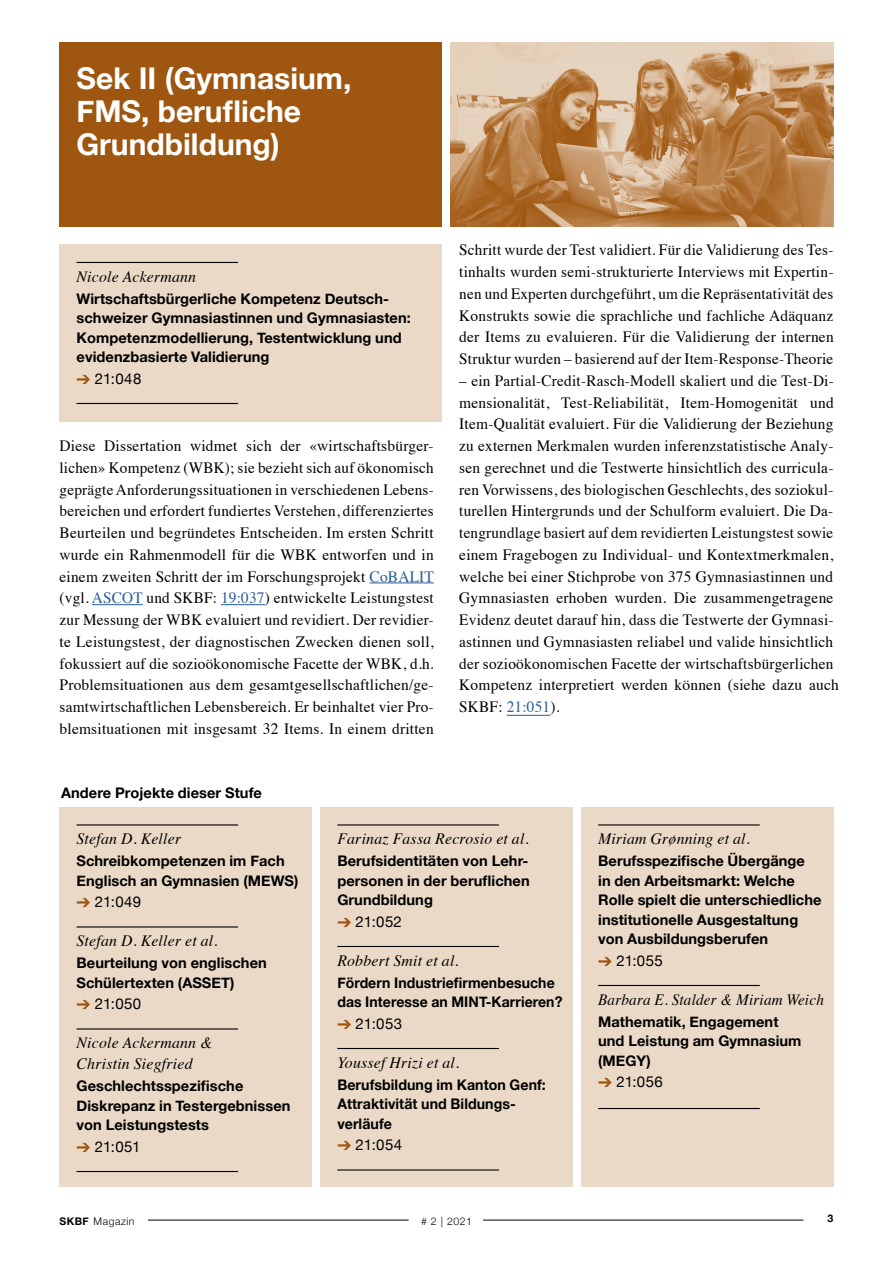
<style>
.page{position:relative;width:893px;height:1263px;background:#fff}
.page>*{position:absolute;margin:0;border:0;box-sizing:border-box;transform-origin:0 0}
.t1{font:700 30px/33px "Helvetica Neue";color:#fff}
.Lauftext_Deutsch_In{font:15.75px/21.8px "Times";letter-spacing:.015em;color:#000;text-align:justify}
.Projekt_Titel_Kaste{font:italic 15.75px/21px "Times";letter-spacing:.015em;color:#000}
.Projekt_Titel_Kaste-2{font:italic 15.75px "Times";letter-spacing:.015em;color:#000;scale:.96 1}
.Projekt_Titel_Kaste-3{font:15px "Helvetica Neue";letter-spacing:.025em;color:#000}
.Projekt_Titel_Kaste-4{font:700 14.7px/19.5px "Helvetica Neue";letter-spacing:.005em;color:#000}
.Projekt_Titel_Kaste-5{font:700 14.7px/19.5px "Helvetica Neue";letter-spacing:.005em;color:#000;scale:.96 1}
.Andere_Projekte{font:700 14.7px "Helvetica Neue";letter-spacing:.005em;color:#000}
.t2{font:300 10.5px "Helvetica Neue";letter-spacing:.05em;color:#000}
.t3{font:700 10.5px "Helvetica Neue";color:#000}
.s1{color:#9f5610}
.s2{color:#275b9b}
.s3{font-weight:700}
</style>
<div class="page">
<div style="left:60px;top:43px;width:382px;height:184px;background:#9f5610"></div>
<hr style="left:148px;top:1220px;width:261px;height:1px;background:#000">
<hr style="left:483px;top:1220px;width:320px;height:1px;background:#000">
<div style="left:320px;top:807px;width:253px;height:379px;background:#ebd9c8"></div>
<hr style="left:337px;top:824px;width:162px;height:1px;background:#000">
<hr style="left:337px;top:946px;width:162px;height:1px;background:#000">
<hr style="left:337px;top:1048px;width:162px;height:1px;background:#000">
<hr style="left:337px;top:1169px;width:162px;height:1px;background:#000">
<div style="left:581px;top:807px;width:252px;height:379px;background:#ebd9c8"></div>
<hr style="left:598px;top:824px;width:162px;height:1px;background:#000">
<hr style="left:598px;top:985px;width:162px;height:1px;background:#000">
<hr style="left:598px;top:1108px;width:162px;height:1px;background:#000">
<div style="left:60px;top:807px;width:252px;height:379px;background:#ebd9c8"></div>
<hr style="left:77px;top:824px;width:161px;height:1px;background:#000">
<hr style="left:77px;top:926px;width:161px;height:1px;background:#000">
<hr style="left:77px;top:1028px;width:161px;height:1px;background:#000">
<hr style="left:77px;top:1171px;width:161px;height:1px;background:#000">
<hr style="left:370px;top:582px;width:64px;height:1px;background:#275b9b">
<hr style="left:92px;top:604px;width:51px;height:1px;background:#275b9b">
<hr style="left:221px;top:604px;width:44px;height:1px;background:#275b9b">
<div style="left:60px;top:244px;width:382px;height:178px;background:#ebd9c8"></div>
<hr style="left:77px;top:262px;width:161px;height:1px;background:#000">
<hr style="left:77px;top:403px;width:161px;height:1px;background:#000">
<img style="left:451px;top:43px;width:382px;height:184px">
<hr style="left:507px;top:715px;width:43px;height:1px;background:#275b9b">
<h1 class="t1" style="left:77px;top:62px;width:276px">Sek II (Gymnasium,<br>FMS, berufliche<br>Grundbildung)</h1>
<p class="Projekt_Titel_Kaste" style="left:77px;top:265px;width:121px">Nicole Ackermann</p>
<p class="Projekt_Titel_Kaste-4" style="left:77px;top:289px;width:336px">Wirtschaftsbürgerliche Kompetenz Deutsch&shy;schweizer Gymnasiastinnen und Gymnasiasten:<br>Kompetenzmodellierung, Testentwicklung und evidenzbasierte Validierung</p>
<p class="Projekt_Titel_Kaste-3" style="left:77px;top:368px;width:66px"><span class="s1">➔</span> 21:048</p>
<p class="Lauftext_Deutsch_In" style="left:60px;top:434px;width:376px">Diese Dissertation widmet sich der «wirtschaftsbürger&shy;lichen» Kompetenz (WBK); sie bezieht sich auf ökonomisch geprägte Anforderungssituationen in verschiedenen Lebens&shy;bereichen und erfordert fundiertes Verstehen, differenziertes Beurteilen und begründetes Entscheiden. Im ersten Schritt wurde ein Rahmenmodell für die WBK entworfen und in einem zweiten Schritt der im Forschungsprojekt <span class="s2">CoBALIT </span>(vgl. <span class="s2">ASCOT</span> und SKBF: <span class="s2">19:037</span>) entwickelte Leistungstest zur Messung der WBK evaluiert und revidiert. Der revidier&shy;te Leistungstest, der diagnostischen Zwecken dienen soll, fokussiert auf die sozioökonomische Facette der WBK, d.h.<br>Problemsituationen aus dem gesamtgesellschaftlichen/ge&shy;samtwirtschaftlichen Lebensbereich. Er beinhaltet vier Pro&shy;blemsituationen mit insgesamt 32 Items. In einem dritten</p>
<p class="Andere_Projekte" style="left:61px;top:781px;width:202px">Andere Projekte dieser Stufe</p>
<p class="Lauftext_Deutsch_In" style="left:459px;top:238px;width:376px">Schritt wurde der Test validiert. Für die Validierung des Tes&shy;tinhalts wurden semi-strukturierte Interviews mit Expertin&shy;nen und Experten durchgeführt, um die Repräsentativität des Konstrukts sowie die sprachliche und fachliche Adäquanz der Items zu evaluieren. Für die Validierung der internen Struktur wurden – basierend auf der Item-Response-Theorie</p>
<p class="Lauftext_Deutsch_In" style="left:459px;top:368px;width:381px;text-align:left">– ein Partial-Credit-Rasch-Modell skaliert und die Test-Di&shy;mensionalität, Test-Reliabilität, Item-Homogenität und Item-Qualität evaluiert. Für die Validierung der Beziehung zu externen Merkmalen wurden inferenzstatistische Analy&shy;sen gerechnet und die Testwerte hinsichtlich des curricula&shy;ren Vorwissens, des biologischen Geschlechts, des soziokul&shy;turellen Hintergrunds und der Schulform evaluiert. Die Da&shy;tengrundlage basiert auf dem revidierten Leistungstest sowie einem Fragebogen zu Individual- und Kontextmerkmalen, welche bei einer Stichprobe von 375 Gymnasiastinnen und Gymnasiasten erhoben wurden. Die zusammengetragene Evidenz deutet darauf hin, dass die Testwerte der Gymnasi&shy;astinnen und Gymnasiasten reliabel und valide hinsichtlich der sozioökonomischen Facette der wirtschaftsbürgerlichen Kompetenz interpretiert werden können (siehe dazu auch SKBF: <span class="s2">21:051</span>).</p>
<p class="Projekt_Titel_Kaste" style="left:77px;top:827px;width:106px">Stefan D. Keller</p>
<p class="Projekt_Titel_Kaste-4" style="left:77px;top:851px;width:223px">Schreibkompetenzen im Fach<br>Englisch an Gymnasien (MEWS)</p>
<p class="Projekt_Titel_Kaste-3" style="left:77px;top:891px;width:66px"><span class="s1">➔</span> 21:049</p>
<p class="Projekt_Titel_Kaste" style="left:77px;top:929px;width:142px">Stefan D. Keller et al.</p>
<p class="Projekt_Titel_Kaste-4" style="left:77px;top:953px;width:192px">Beurteilung von englischen<br>Schülertexten (ASSET)</p>
<p class="Projekt_Titel_Kaste-3" style="left:77px;top:993px;width:66px"><span class="s1">➔</span> 21:050</p>
<p class="Projekt_Titel_Kaste" style="left:77px;top:1031px;width:137px">Nicole Ackermann &amp;<br>Christin Siegfried</p>
<p class="Projekt_Titel_Kaste-4" style="left:77px;top:1076px;width:215px">Geschlechtsspezifische<br>Diskrepanz in Testergebnissen von Leistungstests</p>
<p class="Projekt_Titel_Kaste-3" style="left:77px;top:1136px;width:65px"><span class="s1">➔</span> 21:051</p>
<p class="Projekt_Titel_Kaste" style="left:337px;top:827px;width:193px">Farinaz Fassa Recrosio et al.</p>
<p class="Projekt_Titel_Kaste-4" style="left:337px;top:851px;width:194px">Berufsidentitäten von Lehr&shy;personen in der beruflichen<br>Grundbildung</p>
<p class="Projekt_Titel_Kaste-3" style="left:337px;top:911px;width:66px"><span class="s1">➔</span> 21:052</p>
<p class="Projekt_Titel_Kaste" style="left:337px;top:949px;width:123px">Robbert Smit et al.</p>
<p class="Projekt_Titel_Kaste-5" style="left:337px;top:973px;width:236px">Fördern Industriefirmenbesuche das Interesse an MINT-Karrieren?</p>
<p class="Projekt_Titel_Kaste-3" style="left:337px;top:1013px;width:66px"><span class="s1">➔</span> 21:053</p>
<p class="Projekt_Titel_Kaste" style="left:337px;top:1051px;width:123px">Youssef Hrizi et al.</p>
<p class="Projekt_Titel_Kaste-4" style="left:337px;top:1075px;width:210px">Berufsbildung im Kanton Genf:<br>Attraktivität und Bildungs-- verläufe</p>
<p class="Projekt_Titel_Kaste-3" style="left:337px;top:1134px;width:66px"><span class="s1">➔</span> 21:054</p>
<p class="Projekt_Titel_Kaste" style="left:598px;top:827px;width:153px">Miriam Grønning et al.</p>
<p class="Projekt_Titel_Kaste-4" style="left:598px;top:851px;width:225px">Berufsspezifische Übergänge<br>in den Arbeitsmarkt: Welche<br>Rolle spielt die unterschiedliche institutionelle Ausgestaltung von Ausbildungsberufen</p>
<p class="Projekt_Titel_Kaste-3" style="left:598px;top:950px;width:66px"><span class="s1">➔</span> 21:055</p>
<p class="Projekt_Titel_Kaste-2" style="left:598px;top:986px;width:237px">Barbara E. Stalder &amp; Miriam Weich</p>
<p class="Projekt_Titel_Kaste-4" style="left:598px;top:1012px;width:205px">Mathematik, Engagement und Leistung am Gymnasium (MEGY)</p>
<p class="Projekt_Titel_Kaste-3" style="left:598px;top:1071px;width:66px"><span class="s1">➔</span> 21:056</p>
<p class="t2" style="left:60px;top:1213px;width:77px"><span class="s3">SKBF</span> Magazin</p>
<p class="t2" style="left:421px;top:1213px;width:52px"># 2 | 2021</p>
<p class="t3" style="left:828px;top:1210px;width:7px">3</p>
</div>
